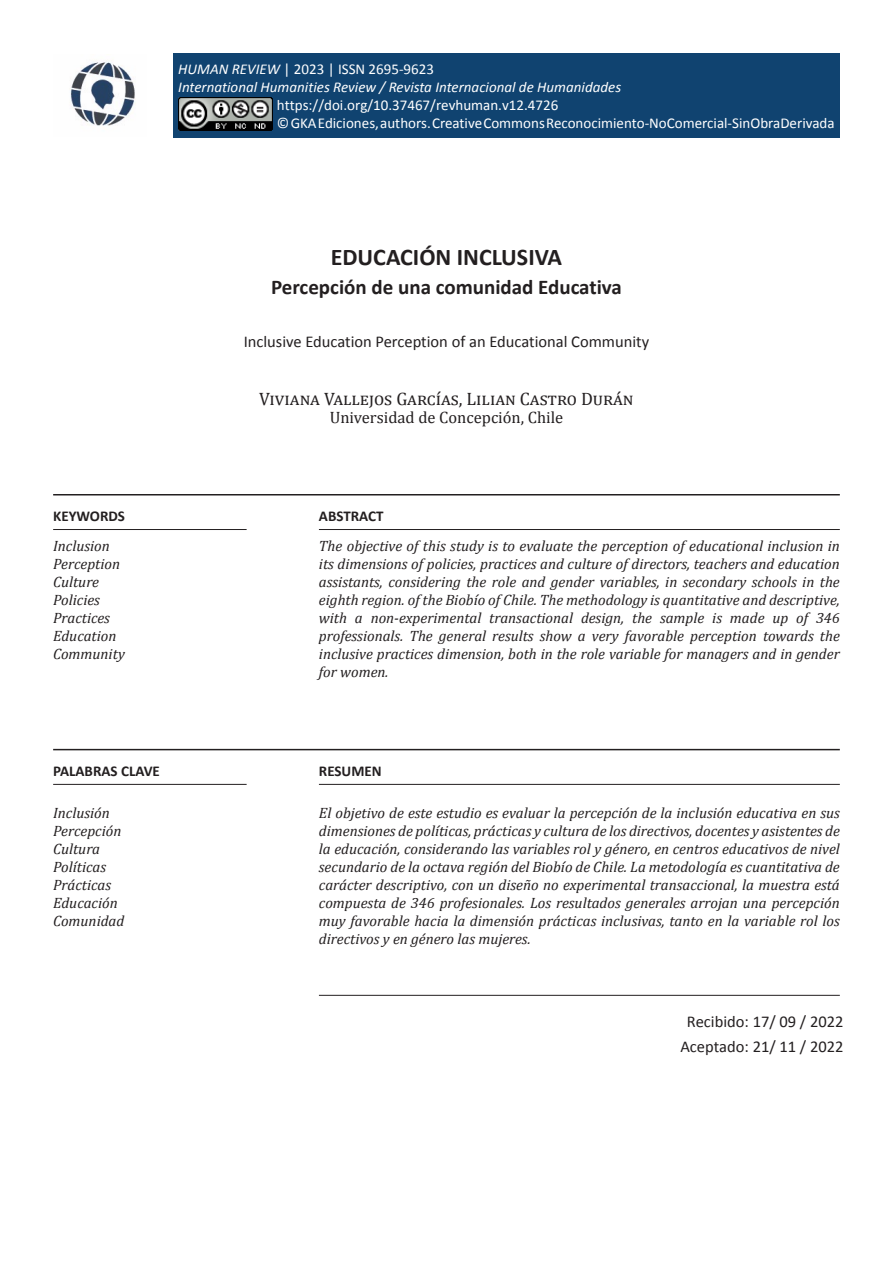
<style>
.page{position:relative;width:893px;height:1263px;background:#fff}
.page>*{position:absolute;margin:0;border:0;box-sizing:border-box;transform-origin:0 0}
.Titulo_Artículo{font:700 24px "Calibri";color:#231f20}
.Subtitulo_Artículo{font:700 21px "Calibri";color:#231f20}
.Autor{font:18px "Cambria";letter-spacing:.05em;color:#231f20}
.Titulo_Ingles{font:16.5px "Calibri";color:#231f20}
.DATE-HOME{font:16.5px/24.6px "Calibri";color:#231f20;text-align:center}
.Cita{font:16.5px "Cambria";color:#231f20}
.CONTENT-HOME{font:italic 15px/18px "Cambria";color:#231f20;text-align:justify}
.t1{font:15px/18px "Calibri";color:#fff}
.t2{font:italic 15px "Calibri";color:#fff}
.WORDS-HOME{font:700 15px "Calibri";color:#231f20}
.s1{font-style:italic}
</style>
<div class="page">
<hr style="left:53px;top:494px;width:787px;height:1px;background:#231f20">
<hr style="left:53px;top:749px;width:787px;height:1px;background:#231f20">
<hr style="left:53px;top:529px;width:194px;height:1px;background:#231f20">
<hr style="left:53px;top:784px;width:194px;height:1px;background:#231f20">
<hr style="left:319px;top:529px;width:521px;height:1px;background:#231f20">
<hr style="left:319px;top:784px;width:521px;height:1px;background:#231f20">
<hr style="left:319px;top:995px;width:521px;height:1px;background:#231f20">
<img style="left:70px;top:62px;width:66px;height:64px">
<div style="left:173px;top:53px;width:667px;height:85px;background:#104370"></div>
<img style="left:178px;top:98px;width:95px;height:33px">
<p class="t1" style="left:178px;top:60px;width:257px"><span class="s1">HUMAN REVIEW</span> | 2023 | ISSN 2695-9623</p>
<p class="t2" style="left:178px;top:78px;width:444px">International Humanities Review / Revista Internacional de Humanidades</p>
<p class="t1" style="left:277px;top:96px;width:559px">https://doi.org/10.37467/revhuman.v12.4726<br>© GKA Ediciones, authors. Creative Commons Reconocimiento-NoComercial-SinObraDerivada</p>
<p class="WORDS-HOME" style="left:53px;top:505px;width:73px">KEYWORDS</p>
<p class="CONTENT-HOME" style="left:53px;top:536px;width:58px">Inclusion</p>
<p class="CONTENT-HOME" style="left:53px;top:554px;width:68px">Perception</p>
<p class="CONTENT-HOME" style="left:53px;top:572px;width:47px">Culture</p>
<p class="CONTENT-HOME" style="left:53px;top:590px;width:48px">Policies</p>
<p class="CONTENT-HOME" style="left:53px;top:608px;width:58px">Practices</p>
<p class="CONTENT-HOME" style="left:53px;top:626px;width:65px">Education</p>
<p class="CONTENT-HOME" style="left:53px;top:644px;width:73px">Community</p>
<p class="WORDS-HOME" style="left:53px;top:760px;width:108px">PALABRAS CLAVE</p>
<p class="CONTENT-HOME" style="left:53px;top:804px;width:58px">Inclusión</p>
<p class="CONTENT-HOME" style="left:53px;top:822px;width:70px">Percepción</p>
<p class="CONTENT-HOME" style="left:53px;top:840px;width:49px">Cultura</p>
<p class="CONTENT-HOME" style="left:53px;top:858px;width:55px">Políticas</p>
<p class="CONTENT-HOME" style="left:53px;top:876px;width:59px">Prácticas</p>
<p class="CONTENT-HOME" style="left:53px;top:894px;width:66px">Educación</p>
<p class="CONTENT-HOME" style="left:53px;top:912px;width:73px">Comunidad</p>
<p class="Titulo_Artículo" style="left:331px;top:240px;width:233px">EDUCACIÓN INCLUSIVA</p>
<p class="Subtitulo_Artículo" style="left:271px;top:272px;width:352px">Percepción de una comunidad Educativa</p>
<p class="Titulo_Ingles" style="left:244px;top:331px;width:407px">Inclusive Education Perception of an Educational Community</p>
<p class="Autor" style="left:259px;top:388px;width:376px">Viviana Vallejos Garcías, Lilian Castro Durán</p>
<p class="Cita" style="left:330px;top:407px;width:235px">Universidad de Concepción, Chile</p>
<p class="WORDS-HOME" style="left:319px;top:505px;width:66px">ABSTRACT</p>
<p class="CONTENT-HOME" style="left:319px;top:536px;width:522px">The objective of this study is to evaluate the perception of educational inclusion in its dimensions of policies, practices and culture of directors, teachers and education assistants, considering the role and gender variables, in secondary schools in the eighth region. of the Biobío of Chile. The methodology is quantitative and descriptive, with a non-experimental transactional design, the sample is made up of 346 professionals. The general results show a very favorable perception towards the inclusive practices dimension, both in the role variable for managers and in gender for women.</p>
<p class="WORDS-HOME" style="left:319px;top:760px;width:64px">RESUMEN</p>
<p class="CONTENT-HOME" style="left:319px;top:804px;width:522px">El objetivo de este estudio es evaluar la percepción de la inclusión educativa en sus dimensiones de políticas, prácticas y cultura de los directivos, docentes y asistentes de la educación, considerando las variables rol y género, en centros educativos de nivel secundario de la octava región del Biobío de Chile. La metodología es cuantitativa de carácter descriptivo, con un diseño no experimental transaccional, la muestra está compuesta de 346 profesionales. Los resultados generales arrojan una percepción muy favorable hacia la dimensión prácticas inclusivas, tanto en la variable rol los directivos y en género las mujeres.</p>
<p class="DATE-HOME" style="left:680px;top:1009px;width:165px">Recibido: 17/ 09 / 2022<br>Aceptado: 21/ 11 / 2022</p>
</div>
